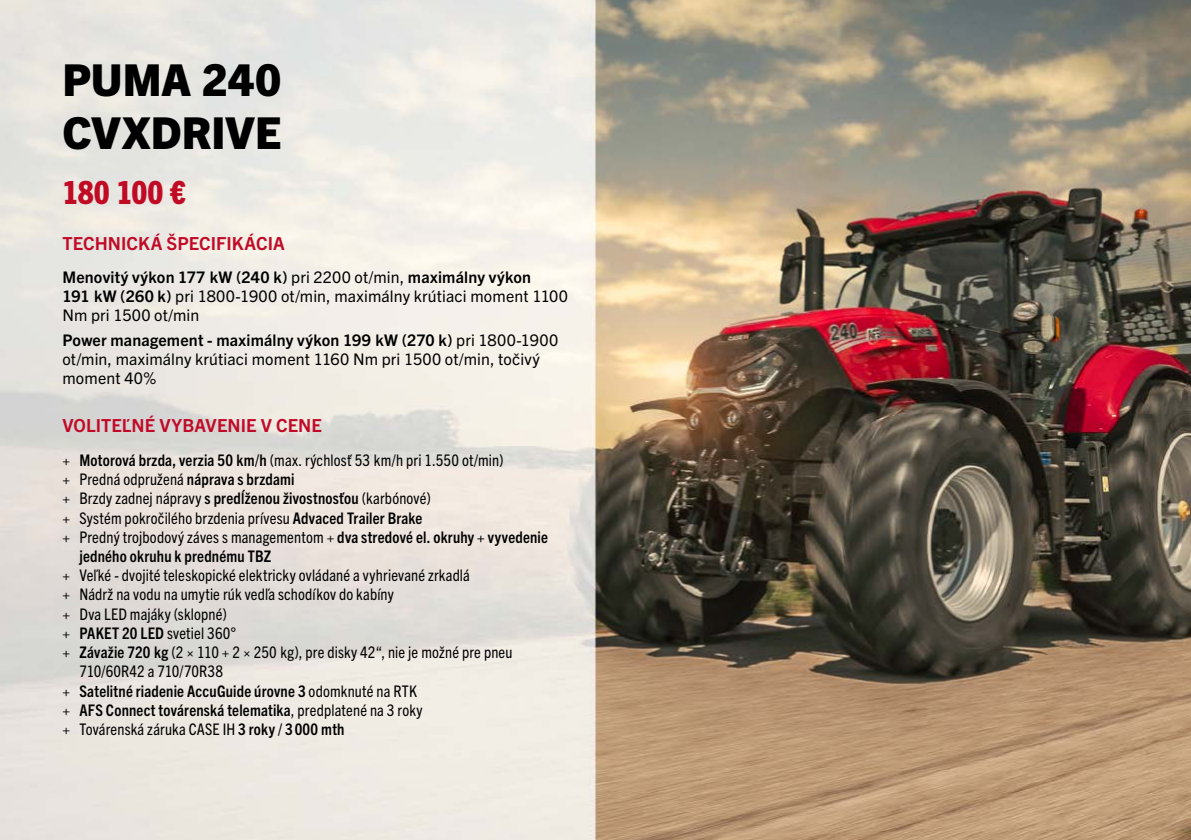
<style>
.page{position:relative;width:1191px;height:840px;background:#fff}
.page>*{position:absolute;margin:0;border:0;box-sizing:border-box;transform-origin:0 0}
.t1{font:800 44px/52.8px "Trade Gothic Next LT Pro";color:#000}
.t2{font:800 condensed 32px "Trade Gothic Next LT Pro";letter-spacing:-.005em;color:#c10b25}
.t3{font:700 18px "Trade Gothic Next LT Pro";letter-spacing:.005em;color:#c10a27}
.t4{font:condensed 16px "Trade Gothic Next LT Pro";letter-spacing:.01em;color:#000}
.t5{font:16px/19.2px "Trade Gothic Next LT Pro";letter-spacing:.01em;color:#000}
.t6{font:700 condensed 16px "Trade Gothic Next LT Pro";letter-spacing:.01em;color:#000}
.s1{font-weight:700}
.s2{font-weight:400}
</style>
<div class="page">
<img style="left:0;top:0;width:1191px;height:839px">
<h1 class="t1" style="left:62px;top:51px;width:220px">PUMA 240<br>CVXDRIVE</h1>
<h2 class="t2" style="left:62px;top:170px;width:125px">180 100 €</h2>
<p class="t3" style="left:62px;top:231px;width:224px">TECHNICKÁ ŠPECIFIKÁCIA</p>
<p class="t5" style="left:62px;top:266px;width:507px"><span class="s1">Menovitý výkon 177 kW (240 k)</span> pri 2200 ot/min, <span class="s1">maximálny výkon<br>191 kW (260 k)</span> pri 1800-1900 ot/min, maximálny krútiaci moment 1100<br>Nm pri 1500 ot/min</p>
<p class="t5" style="left:62px;top:329px;width:497px"><span class="s1">Power management - maximálny výkon 199 kW (270 k)</span> pri 1800-1900 ot/min, maximálny krútiaci moment 1160 Nm pri 1500 ot/min, točivý moment 40%</p>
<p class="t3" style="left:62px;top:413px;width:261px">VOLITEĽNÉ VYBAVENIE V CENE</p>
<p class="t4" style="left:62px;top:449px;width:443px">+ <span class="s1">Motorová brzda, verzia 50 km/h</span> (max. rýchlosť 53 km/h pri 1.550 ot/min)</p>
<p class="t4" style="left:62px;top:468px;width:234px">+ Predná odpružená <span class="s1">náprava s brzdami</span></p>
<p class="t4" style="left:62px;top:487px;width:370px">+ Brzdy zadnej nápravy <span class="s1">s predĺženou živostnosťou</span> (karbónové)</p>
<p class="t4" style="left:62px;top:506px;width:361px">+ Systém pokročilého brzdenia prívesu <span class="s1">Advaced Trailer Brake</span></p>
<p class="t4" style="left:62px;top:525px;width:487px">+ Predný trojbodový záves s managementom + <span class="s1">dva stredové el. okruhy + vyvedenie</span></p>
<p class="t6" style="left:79px;top:545px;width:193px">jedného okruhu k prednému TBZ</p>
<p class="t4" style="left:62px;top:564px;width:409px">+ Veľké - dvojité teleskopické elektricky ovládané a vyhrievané zrkadlá</p>
<p class="t4" style="left:62px;top:583px;width:333px">+ Nádrž na vodu na umytie rúk vedľa schodíkov do kabíny</p>
<p class="t4" style="left:62px;top:602px;width:166px">+ Dva LED majáky (sklopné)</p>
<p class="t4" style="left:62px;top:621px;width:175px">+ <span class="s1">PAKET 20 LED</span> svetiel 360°</p>
<p class="t4" style="left:62px;top:641px;width:452px">+ <span class="s1">Závažie 720 kg</span> (2 × 110 + 2 × 250 kg), pre disky 42“, nie je možné pre pneu</p>
<p class="t4" style="left:79px;top:660px;width:145px">710/60R42 a 710/70R38</p>
<p class="t6" style="left:62px;top:679px;width:356px"><span class="s2">+</span> Satelitné riadenie AccuGuide úrovne 3 <span class="s2">odomknuté na RTK</span></p>
<p class="t6" style="left:62px;top:698px;width:362px"><span class="s2">+</span> AFS Connect továrenská telematika<span class="s2">, predplatené na 3 roky</span></p>
<p class="t4" style="left:62px;top:717px;width:284px">+ Továrenská záruka CASE IH <span class="s1">3 roky / 3 000 mth</span></p>
</div>
